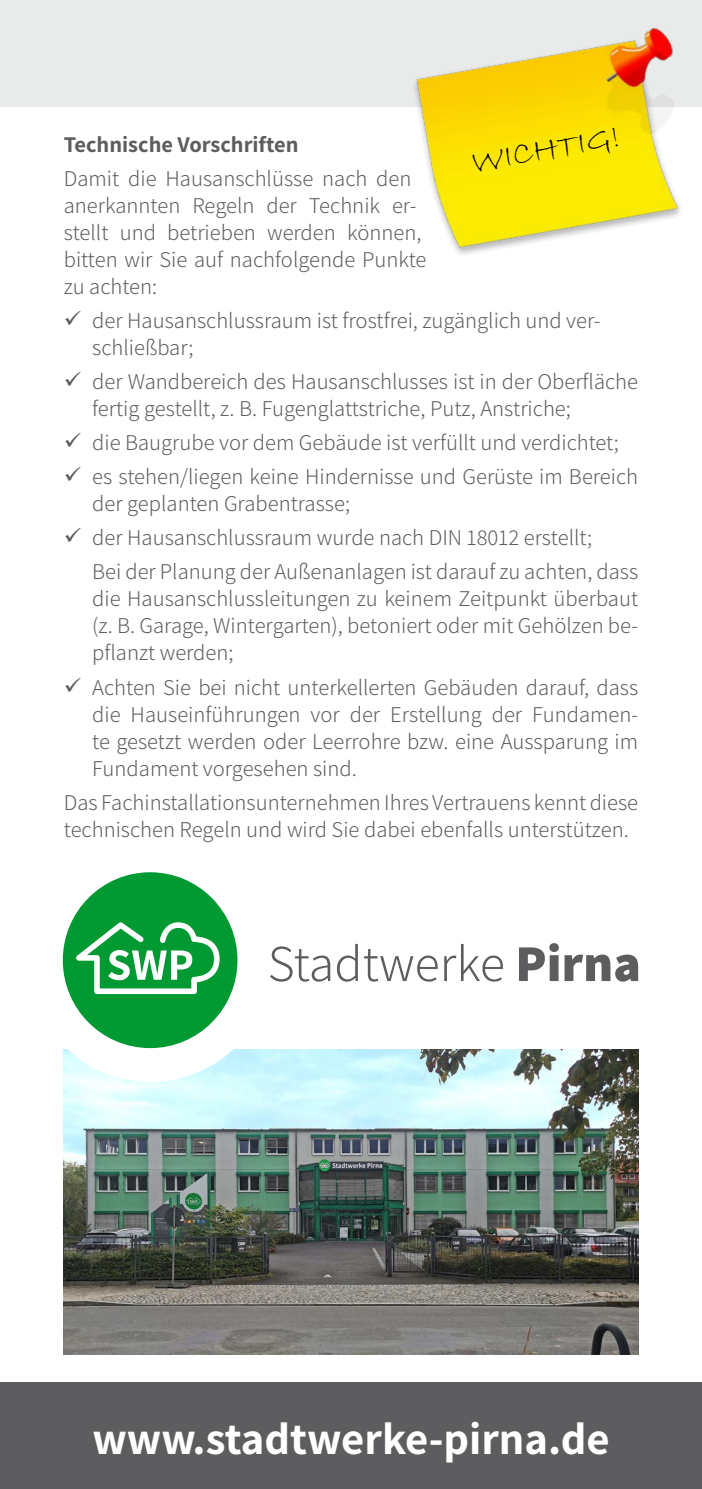
<style>
.page{position:relative;width:702px;height:1489px;background:#fff}
.page>*{position:absolute;margin:0;border:0;box-sizing:border-box;transform-origin:0 0}
.t1{font:700 45px "Assistant";color:#fff}
.t2{font:34px "Bradley Hand ITC";color:#000}
.t3{font:300 22.5px/27px "Assistant";color:#5d5d5f}
.t4{font:700 22.5px "Assistant";color:#5d5d5f}
</style>
<div class="page">
<div style="left:0;top:1382px;width:702px;height:106px;background:#5d5d5f"></div>
<img style="left:64px;top:1049px;width:574px;height:305px">
<div style="left:0;top:0;width:702px;height:106px;background:#e9eaea"></div>
<div style="left:28px;top:837px;width:244px;height:244px;background:#fff;border-radius:50%"></div>
<svg style="left:63px;top:872px;width:174px;height:176px"></svg>
<svg style="left:270px;top:943px;width:368px;height:38px"></svg>
<img style="left:394px;top:28px;width:308px;height:227px">
<h2 class="t2" style="left:468px;top:141px;width:152px;rotate:-10deg">WICHTIG!</h2>
<p class="t4" style="left:64px;top:129px;width:236px">Technische Vorschriften</p>
<p class="t3" style="left:64px;top:163px;width:364px">Damit die Hausanschlüsse nach den anerkannten Regeln der Technik er&shy;stellt und betrieben werden können, bitten wir Sie auf nachfolgende Punkte zu achten:</p>
<p class="t3" style="left:92px;top:306px;width:510px;text-indent:-28px">✓ der Hausanschlussraum ist frostfrei, zugänglich und ver&shy;schließbar;</p>
<p class="t3" style="left:92px;top:367px;width:547px;text-indent:-28px">✓ der Wandbereich des Hausanschlusses ist in der Oberfläche fertig gestellt, z. B. Fugenglattstriche, Putz, Anstriche;</p>
<p class="t3" style="left:64px;top:428px;width:556px">✓ die Baugrube vor dem Gebäude ist verfüllt und verdichtet;</p>
<p class="t3" style="left:92px;top:462px;width:547px;text-indent:-28px">✓ es stehen/liegen keine Hindernisse und Gerüste im Bereich der geplanten Grabentrasse;</p>
<p class="t3" style="left:92px;top:519px;width:547px;line-height:34px;text-indent:-28px">✓ der Hausanschlussraum wurde nach DIN 18012 erstellt;<br>Bei der Planung der Außenanlagen ist darauf zu achten, dass</p>
<p class="t3" style="left:92px;top:584px;width:547px;text-align:justify">die Hausanschlussleitungen zu keinem Zeitpunkt überbaut (z. B. Garage, Wintergarten), betoniert oder mit Gehölzen be&shy;pflanzt werden;</p>
<p class="t3" style="left:92px;top:672px;width:547px;text-align:justify;text-indent:-28px">✓ Achten Sie bei nicht unterkellerten Gebäuden darauf, dass die Hauseinführungen vor der Erstellung der Fundamen&shy;te gesetzt werden oder Leerrohre bzw. eine Aussparung im Fundament vorgesehen sind.</p>
<p class="t3" style="left:64px;top:787px;width:576px">Das Fachinstallationsunternehmen Ihres Vertrauens kennt diese technischen Regeln und wird Sie dabei ebenfalls unterstützen.</p>
<h1 class="t1" style="left:92px;top:1407px;width:518px">www.stadtwerke-pirna.de</h1>
</div>
